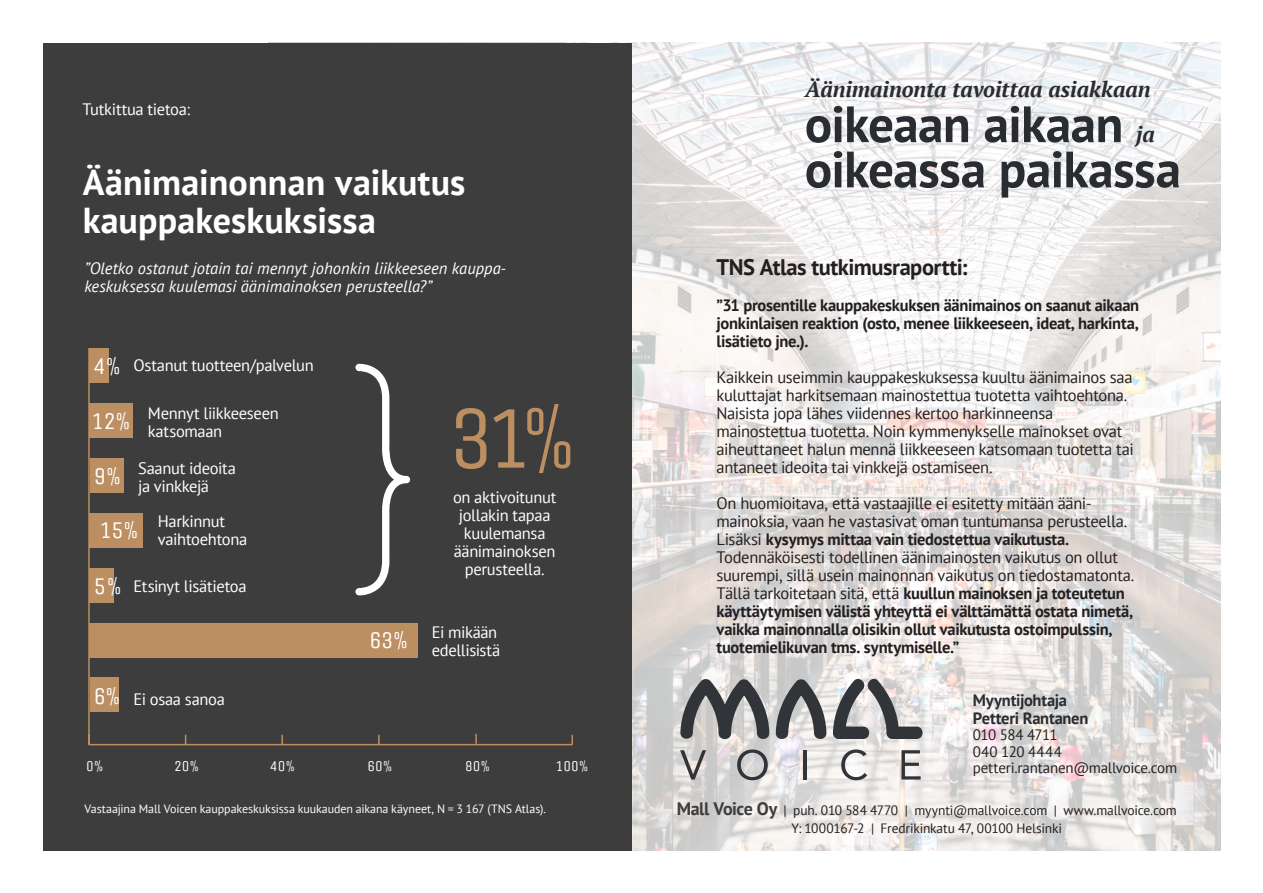
<style>
.page{position:relative;width:1263px;height:893px;background:#fff}
.page>*{position:absolute;margin:0;border:0;box-sizing:border-box;transform-origin:0 0}
.t1{font:89.7px "Unica One";color:#bb8f61}
.t2{font:700 51px "PT Sans";letter-spacing:-.01em;color:#292c31}
.t3{font:700 36px "PT Sans";letter-spacing:.005em;color:#fff}
.t4{font:24px "Unica One";color:#fff}
.t5{font:700 22.5px "PT Sans";letter-spacing:-.02em;color:#231f20}
.t6{font:italic 700 21.9px "PT Serif";letter-spacing:-.005em;color:#292c31}
.t7{font:16.5px/18px "PT Sans";letter-spacing:-.02em;color:#231f20}
.t8{font:16.5px/18px "PT Sans";letter-spacing:-.02em;color:#fff}
.t9{font:700 16.5px/18px "PT Sans";letter-spacing:-.02em;color:#231f20;text-align:justify}
.t10{font:italic 16.5px/18px "PT Sans";color:#fff}
.t11{font:700 16.5px "PT Sans";letter-spacing:-.02em;color:#292c31}
.t12{font:15px "PT Sans";letter-spacing:-.015em;color:#231f20}
.t13{font:15px "Unica One";color:#fff}
.t14{font:15px "PT Sans";letter-spacing:-.04em;color:#231f20}
.t15{font:15px "PT Sans";letter-spacing:.015em;color:#231f20}
.t16{font:13.5px "PT Sans";letter-spacing:-.015em;color:#231f20}
.t17{font:12px "PT Sans";letter-spacing:-.005em;color:#fff}
.s1{font-weight:700}
.s2{font-weight:700;font-size:18px;color:#3d3d3d}
</style>
<div class="page">
<img style="left:631px;top:43px;width:589px;height:807px">
<div style="left:43px;top:43px;width:588px;height:807px;background:#3d3d3d"></div>
<hr style="left:89px;top:744px;width:483px;height:1px;background:#bb8f61">
<svg style="left:281px;top:735px;width:2px;height:9px"></svg>
<svg style="left:378px;top:735px;width:2px;height:9px"></svg>
<svg style="left:571px;top:735px;width:2px;height:10px"></svg>
<hr style="left:88px;top:348px;width:2px;height:397px;background:#bb8f61">
<svg style="left:475px;top:734px;width:2px;height:10px"></svg>
<div style="left:90px;top:348px;width:19px;height:35px;background:#bb8f61"></div>
<div style="left:90px;top:403px;width:43px;height:35px;background:#bb8f61"></div>
<div style="left:90px;top:458px;width:33px;height:35px;background:#bb8f61"></div>
<div style="left:90px;top:513px;width:53px;height:34px;background:#bb8f61"></div>
<div style="left:90px;top:568px;width:24px;height:34px;background:#bb8f61"></div>
<div style="left:90px;top:623px;width:328px;height:34px;background:#bb8f61"></div>
<div style="left:90px;top:678px;width:29px;height:34px;background:#bb8f61"></div>
<svg style="left:355px;top:363px;width:55px;height:232px"></svg>
<svg style="left:680px;top:750px;width:26px;height:29px"></svg>
<hr style="left:803px;top:750px;width:3px;height:29px;background:#313439">
<svg style="left:901px;top:750px;width:20px;height:29px"></svg>
<svg style="left:841px;top:749px;width:26px;height:31px"></svg>
<svg style="left:737px;top:749px;width:31px;height:31px"></svg>
<svg style="left:680px;top:678px;width:89px;height:63px;background:#8c8c8e"></svg>
<svg style="left:776px;top:675px;width:148px;height:66px;background:#a3a2a4"></svg>
<p class="t8" style="left:83px;top:99px;width:109px">Tutkittua tietoa:</p>
<p class="t3" style="left:83px;top:159px;width:384px">Äänimainonnan vaikutus</p>
<p class="t3" style="left:83px;top:196px;width:295px">kauppakeskuksissa</p>
<p class="t10" style="left:84px;top:259px;width:423px">”Oletko ostanut jotain tai mennyt johonkin liikkeeseen kauppa&shy;keskuksessa kuulemasi äänimainoksen perusteella?”</p>
<p class="t4" style="left:94px;top:352px;width:28px">4%</p>
<p class="t4" style="left:92px;top:407px;width:40px">12%</p>
<p class="t4" style="left:94px;top:462px;width:29px">9%</p>
<p class="t8" style="left:134px;top:356px;width:182px">Ostanut tuotteen/palvelun</p>
<p class="t8" style="left:148px;top:404px;width:132px">Mennyt liikkeeseen katsomaan</p>
<p class="t8" style="left:138px;top:459px;width:99px">Saanut ideoita ja vinkkejä</p>
<p class="t8" style="left:158px;top:512px;width:91px">Harkinnut vaihtoehtona</p>
<p class="t4" style="left:100px;top:516px;width:40px">15%</p>
<p class="t4" style="left:94px;top:572px;width:30px">5%</p>
<p class="t8" style="left:134px;top:577px;width:115px">Etsinyt lisätietoa</p>
<p class="t4" style="left:94px;top:682px;width:28px">6%</p>
<p class="t8" style="left:134px;top:690px;width:93px">Ei osaa sanoa</p>
<p class="t4" style="left:369px;top:626px;width:40px">63%</p>
<p class="t1" style="left:448px;top:385px;width:131px">31%</p>
<p class="t8" style="left:453px;top:487px;width:105px;text-align:center">on aktivoitunut jollakin tapaa</p>
<p class="t8" style="left:464px;top:523px;width:83px">kuulemansa</p>
<p class="t8" style="left:454px;top:541px;width:103px">äänimainoksen</p>
<p class="t8" style="left:465px;top:559px;width:81px">perusteella.</p>
<p class="t8" style="left:432px;top:623px;width:70px">Ei mikään edellisistä</p>
<p class="t13" style="left:86px;top:758px;width:19px">0%</p>
<p class="t13" style="left:174px;top:758px;width:27px">20%</p>
<p class="t13" style="left:270px;top:758px;width:27px">40%</p>
<p class="t13" style="left:368px;top:758px;width:27px">60%</p>
<p class="t13" style="left:465px;top:758px;width:27px">80%</p>
<p class="t13" style="left:556px;top:758px;width:34px">100%</p>
<p class="t17" style="left:84px;top:801px;width:463px">Vastaajina Mall Voicen kauppakeskuksissa kuukauden aikana käyneet, N = 3 167 (TNS Atlas).</p>
<p class="t6" style="left:805px;top:75px;width:347px">Äänimainonta tavoittaa asiakkaan</p>
<p class="t2" style="left:805px;top:90px;width:320px">oikeaan aikaan</p>
<p class="t6" style="left:1136px;top:120px;width:20px">ja</p>
<p class="t2" style="left:805px;top:136px;width:378px">oikeassa paikassa</p>
<p class="t5" style="left:716px;top:252px;width:252px">TNS Atlas tutkimusraportti:</p>
<p class="t9" style="left:716px;top:296px;width:424px">”31 prosentille kauppakeskuksen äänimainos on saanut aikaan jonkinlaisen reaktion (osto, menee liikkeeseen, ideat, harkinta, lisätieto jne.).</p>
<p class="t7" style="left:716px;top:368px;width:419px">Kaikkein useimmin kauppakeskuksessa kuultu äänimainos saa kuluttajat harkitsemaan mainostettua tuotetta vaihtoehtona.<br>Naisista jopa lähes viidennes kertoo harkinneensa mainostettua tuotetta. Noin kymmenykselle mainokset ovat aiheuttaneet halun mennä liikkeeseen katsomaan tuotetta tai antaneet ideoita tai vinkkejä ostamiseen.</p>
<p class="t7" style="left:716px;top:494px;width:419px">On huomioitava, että vastaajille ei esitetty mitään ääni&shy;mainoksia, vaan he vastasivat oman tuntumansa perusteella.<br>Lisäksi <span class="s1">kysymys mittaa vain tiedostettua vaikutusta.<br></span>Todennäköisesti todellinen äänimainosten vaikutus on ollut suurempi, sillä usein mainonnan vaikutus on tiedostamatonta.<br>Tällä tarkoitetaan sitä, että <span class="s1">kuullun mainoksen ja toteutetun käyttäytymisen välistä yhteyttä ei välttämättä ostata nimetä, vaikka mainonnalla olisikin ollut vaikutusta ostoimpulssin, tuotemielikuvan tms. syntymiselle.”</span></p>
<p class="t11" style="left:973px;top:689px;width:96px">Myyntijohtaja</p>
<p class="t11" style="left:973px;top:707px;width:117px">Petteri Rantanen</p>
<p class="t14" style="left:973px;top:725px;width:86px">010 584 4711</p>
<p class="t15" style="left:973px;top:742px;width:91px">040 120 4444</p>
<p class="t12" style="left:973px;top:758px;width:206px">petteri.rantanen@mallvoice.com</p>
<p class="t16" style="left:677px;top:802px;width:502px"><span class="s2">Mall Voice Oy</span> | puh. 010 584 4770 | myynti@mallvoice.com | www.mallvoice.com</p>
<p class="t16" style="left:791px;top:820px;width:272px">Y: 1000167-2 | Fredrikinkatu 47, 00100 Helsinki</p>
</div>
